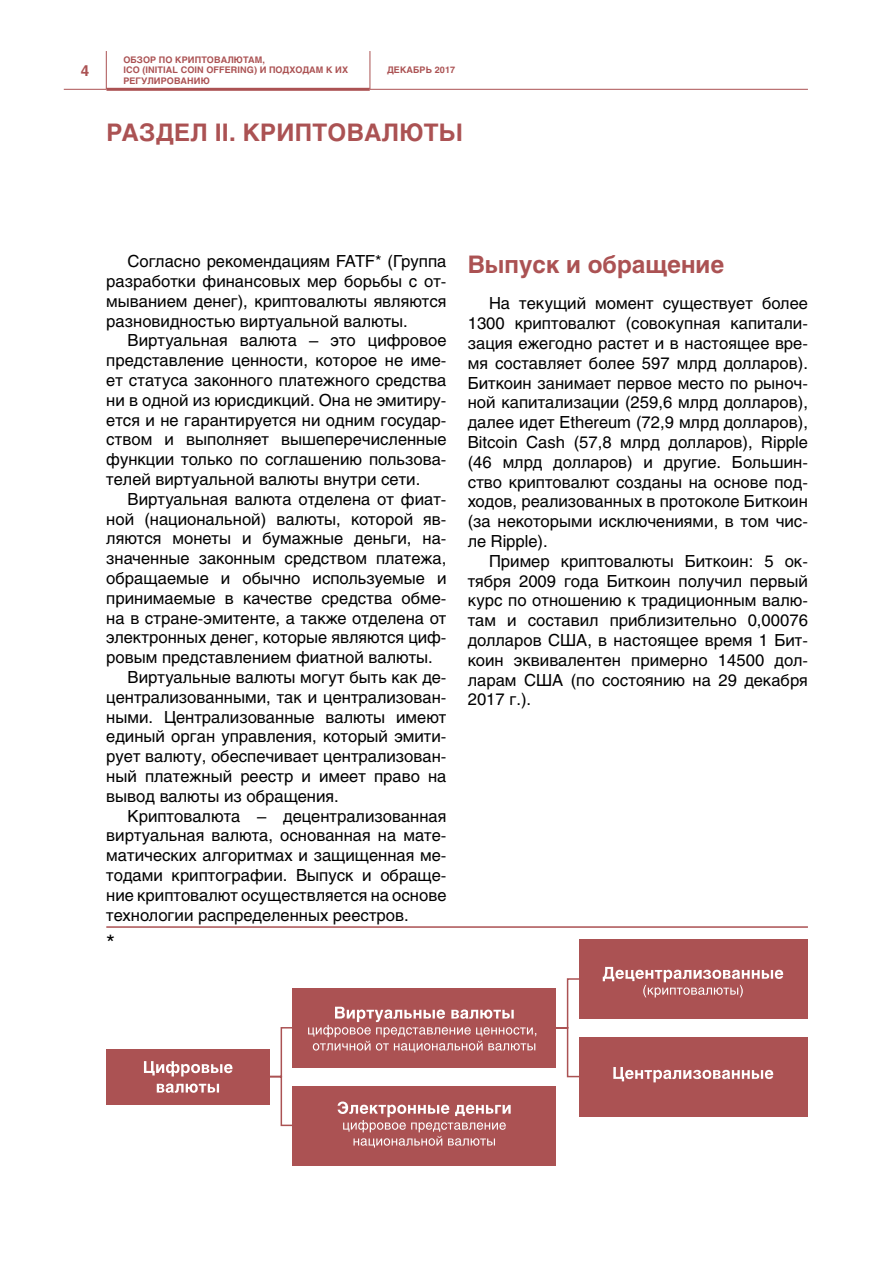
<style>
.page{position:relative;width:893px;height:1263px;background:#fff}
.page>*{position:absolute;margin:0;border:0;box-sizing:border-box;transform-origin:0 0}
.t1{font:700 24px "Helios";letter-spacing:.01em;color:#ab5253}
.t2{font:22.5px "Helios";color:#000}
.t3{font:16.5px/19.8px "Helios";color:#000;text-align:justify}
.t4{font:700 15px "Helios";color:#ab5253}
.t5{font:700 9px/10.5px "Helios";letter-spacing:.01em;color:#ab5253}
</style>
<div class="page">
<hr style="left:106px;top:51px;width:1px;height:38px;background:#ab5253">
<hr style="left:370px;top:51px;width:1px;height:38px;background:#ab5253">
<hr style="left:64px;top:89px;width:42px;height:1px;background:#ab5253">
<hr style="left:370px;top:89px;width:438px;height:1px;background:#ab5253">
<hr style="left:106px;top:88px;width:264px;height:3px;background:#ab5253">
<div style="left:106px;top:1049px;width:164px;height:55px;background:#ab5253"></div>
<div style="left:293px;top:1086px;width:263px;height:79px;background:#ab5253"></div>
<div style="left:579px;top:939px;width:229px;height:79px;background:#ab5253"></div>
<div style="left:579px;top:1037px;width:229px;height:79px;background:#ab5253"></div>
<svg style="left:144px;top:1061px;width:88px;height:15px"></svg>
<svg style="left:157px;top:1083px;width:62px;height:10px"></svg>
<svg style="left:603px;top:967px;width:180px;height:30px"></svg>
<svg style="left:613px;top:1067px;width:160px;height:15px"></svg>
<svg style="left:343px;top:1127px;width:163px;height:20px"></svg>
<svg style="left:268px;top:978px;width:312px;height:149px"></svg>
<hr style="left:106px;top:926px;width:702px;height:2px;background:#ab5253">
<p class="t4" style="left:81px;top:61px;width:10px">4</p>
<p class="t5" style="left:123px;top:54px;width:226px">ОБЗОР ПО КРИПТОВАЛЮТАМ,<br>ICO (INITIAL COIN OFFERING) И ПОДХОДАМ К ИХ<br>РЕГУЛИРОВАНИЮ</p>
<p class="t5" style="left:387px;top:65px;width:70px">ДЕКАБРЬ 2017</p>
<h1 class="t1" style="left:106px;top:117px;width:358px">РАЗДЕЛ II. КРИПТОВАЛЮТЫ</h1>
<p class="t3" style="left:106px;top:251px;width:342px;text-indent:21px">Согласно рекомендациям FATF* (Группа разработки финансовых мер борьбы с от&shy;мыванием денег), криптовалюты являются разновидностью виртуальной валюты.</p>
<p class="t3" style="left:106px;top:330px;width:342px;text-indent:21px">Виртуальная валюта – это цифровое представление ценности, которое не име&shy;ет статуса законного платежного средства ни в одной из юрисдикций. Она не эмитиру&shy;ется и не гарантируется ни одним государ&shy;ством и выполняет вышеперечисленные функции только по соглашению пользова&shy;телей виртуальной валюты внутри сети.</p>
<p class="t3" style="left:128px;top:488px;width:320px">Виртуальная валюта отделена от фиат-</p>
<p class="t3" style="left:106px;top:508px;width:342px">ной (национальной) валюты, которой яв-</p>
<p class="t3" style="left:106px;top:528px;width:342px">ляются монеты и бумажные деньги, на-</p>
<p class="t3" style="left:106px;top:548px;width:342px">значенные законным средством платежа,</p>
<p class="t3" style="left:106px;top:568px;width:342px">обращаемые и обычно используемые и</p>
<p class="t3" style="left:106px;top:587px;width:342px">принимаемые в качестве средства обме-</p>
<p class="t3" style="left:106px;top:607px;width:342px">на в стране-эмитенте, а также отделена от</p>
<p class="t3" style="left:106px;top:627px;width:342px">электронных денег, которые являются циф-</p>
<p class="t3" style="left:106px;top:647px;width:328px">ровым представлением фиатной валюты.</p>
<p class="t3" style="left:128px;top:667px;width:320px">Виртуальные валюты могут быть как де-</p>
<p class="t3" style="left:106px;top:686px;width:342px">централизованными, так и централизован-</p>
<p class="t3" style="left:106px;top:706px;width:342px">ными. Централизованные валюты имеют</p>
<p class="t3" style="left:106px;top:726px;width:342px">единый орган управления, который эмити-</p>
<p class="t3" style="left:106px;top:746px;width:342px">рует валюту, обеспечивает централизован-</p>
<p class="t3" style="left:106px;top:766px;width:342px">ный платежный реестр и имеет право на</p>
<p class="t3" style="left:106px;top:785px;width:234px">вывод валюты из обращения.</p>
<p class="t3" style="left:128px;top:805px;width:320px">Криптовалюта – децентрализованная</p>
<p class="t3" style="left:106px;top:825px;width:342px">виртуальная валюта, основанная на мате-</p>
<p class="t3" style="left:106px;top:845px;width:342px">матических алгоритмах и защищенная ме-</p>
<p class="t3" style="left:106px;top:865px;width:342px">тодами криптографии. Выпуск и обраще-</p>
<p class="t3" style="left:106px;top:884px;width:342px">ние криптовалют осуществляется на основе</p>
<p class="t3" style="left:106px;top:904px;width:304px">технологии распределенных реестров.</p>
<h2 class="t2" style="left:106px;top:928px;width:10px">*</h2>
<h1 class="t1" style="left:468px;top:249px;width:258px">Выпуск и обращение</h1>
<p class="t3" style="left:468px;top:293px;width:342px;text-indent:21px">На текущий момент существует более 1300 криптовалют (совокупная капитали&shy;зация ежегодно растет и в настоящее вре&shy;мя составляет более 597 млрд долларов).<br>Биткоин занимает первое место по рыноч&shy;ной капитализации (259,6 млрд долларов), далее идет Ethereum (72,9 млрд долларов), Bitcoin Cash (57,8 млрд долларов), Ripple (46 млрд долларов) и другие. Большин&shy;ство криптовалют созданы на основе под&shy;ходов, реализованных в протоколе Биткоин (за некоторыми исключениями, в том чис&shy;ле Ripple).</p>
<p class="t3" style="left:468px;top:551px;width:342px;text-indent:21px">Пример криптовалюты Биткоин: 5 ок&shy;тября 2009 года Биткоин получил первый курс по отношению к традиционным валю&shy;там и составил приблизительно 0,00076 долларов США, в настоящее время 1 Бит&shy;коин эквивалентен примерно 14500 дол&shy;ларам США (по состоянию на 29 декабря 2017 г.).</p>
</div>
